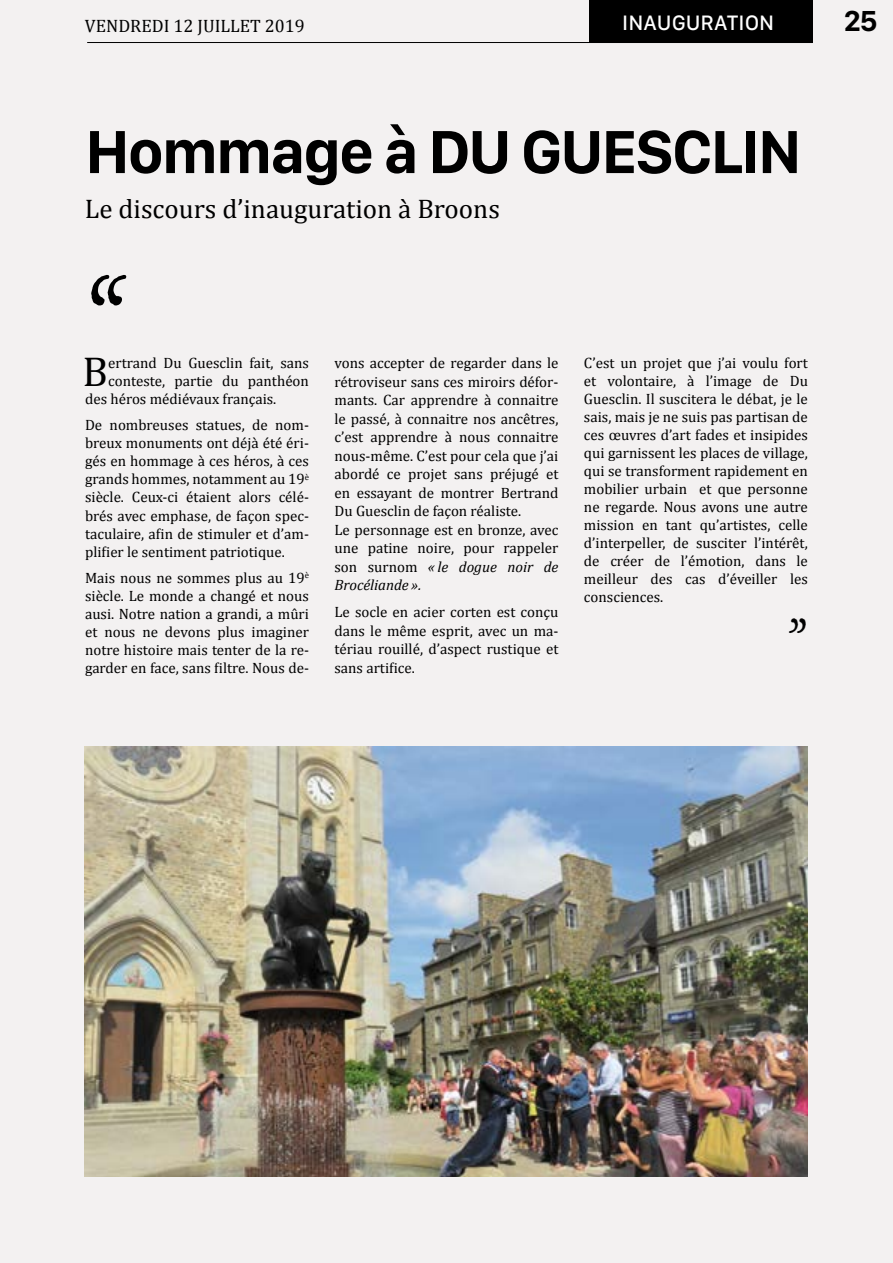
<style>
.page{position:relative;width:893px;height:1263px;background:#f3f1f1}
.page>*{position:absolute;margin:0;border:0;box-sizing:border-box;transform-origin:0 0}
.t1{font:90px "Trattatello";color:#000}
.t2{font:700 63px "San Francisco Text";letter-spacing:-.04em;color:#000}
.t3{font:42.75px "Trattatello";color:#000}
.t4{font:42px "Cambria";color:#000}
.t5{font:700 30px "San Francisco Text";color:#000}
.t6{font:27px "Cambria";color:#000}
.t7{font:500 21.75px "San Francisco Text";color:#fff}
.t8{font:18px "Cambria";color:#000}
.t9{font:15px/18px "Cambria";color:#000;text-align:justify}
.s1{font-style:italic}
</style>
<div class="page">
<div style="left:589px;top:0;width:223px;height:43px;background:#000"></div>
<hr style="left:87px;top:42px;width:725px;height:1px;background:#000">
<img style="left:85px;top:747px;width:723px;height:430px">
<p class="t8" style="left:85px;top:15px;width:221px">VENDREDI 12 JUILLET 2019</p>
<h3 class="t7" style="left:622px;top:9px;width:153px">INAUGURATION</h3>
<h2 class="t2" style="left:85px;top:111px;width:718px">Hommage à DU GUESCLIN</h2>
<h3 class="t6" style="left:85px;top:193px;width:417px">Le discours d’inauguration à Broons</h3>
<h1 class="t1" style="left:87px;top:228px;width:37px">«</h1>
<h3 class="t4" style="left:83px;top:347px;width:27px">B</h3>
<p class="t9" style="left:108px;top:354px;width:202px">ertrand Du Guesclin fait, sans</p>
<p class="t9" style="left:108px;top:372px;width:202px">conteste, partie du panthéon</p>
<p class="t9" style="left:85px;top:390px;width:193px">des héros médiévaux français.</p>
<p class="t9" style="left:85px;top:416px;width:225px">De nombreuses statues, de nom&shy;breux monuments ont déjà été éri&shy;gés en hommage à ces héros, à ces grands hommes, notamment au 19<sup>è </sup>siècle. Ceux-ci étaient alors célé&shy;brés avec emphase, de façon spec&shy;taculaire, afin de stimuler et d’am&shy;plifier le sentiment patriotique.</p>
<p class="t9" style="left:85px;top:569px;width:225px">Mais nous ne sommes plus au 19<sup>è </sup>siècle. Le monde a changé et nous ausi. Notre nation a grandi, a mûri et nous ne devons plus imaginer notre histoire mais tenter de la re&shy;garder en face, sans filtre. Nous de-</p>
<p class="t9" style="left:334px;top:354px;width:225px;line-height:18.5px;text-align:left">vons accepter de regarder dans le rétroviseur sans ces miroirs défor&shy;mants. Car apprendre à connaitre le passé, à connaitre nos ancêtres, c’est apprendre à nous connaitre nous-même. C’est pour cela que j’ai abordé ce projet sans préjugé et en essayant de montrer Bertrand<br>Du Guesclin de façon réaliste.<br>Le personnage est en bronze, avec une patine noire, pour rappeler son surnom <span class="s1">« le dogue noir de<br>Brocéliande ».</span></p>
<p class="t9" style="left:334px;top:603px;width:225px;line-height:18.5px">Le socle en acier corten est conçu dans le même esprit, avec un ma&shy;tériau rouillé, d’aspect rustique et sans artifice.</p>
<p class="t9" style="left:584px;top:354px;width:225px">C’est un projet que j’ai voulu fort et volontaire, à l’image de Du Guesclin. Il suscitera le débat, je le sais, mais je ne suis pas partisan de ces œuvres d’art fades et insipides qui garnissent les places de village, qui se transforment rapidement en mobilier urbain et que personne ne regarde. Nous avons une autre mission en tant qu’artistes, celle d’interpeller, de susciter l’intérêt, de créer de l’émotion, dans le meilleur des cas d’éveiller les consciences.</p>
<h3 class="t3" style="left:808px;top:655px;width:18px;rotate:-180deg">«</h3>
<h3 class="t5" style="left:843px;top:2px;width:36px">25</h3>
</div>
